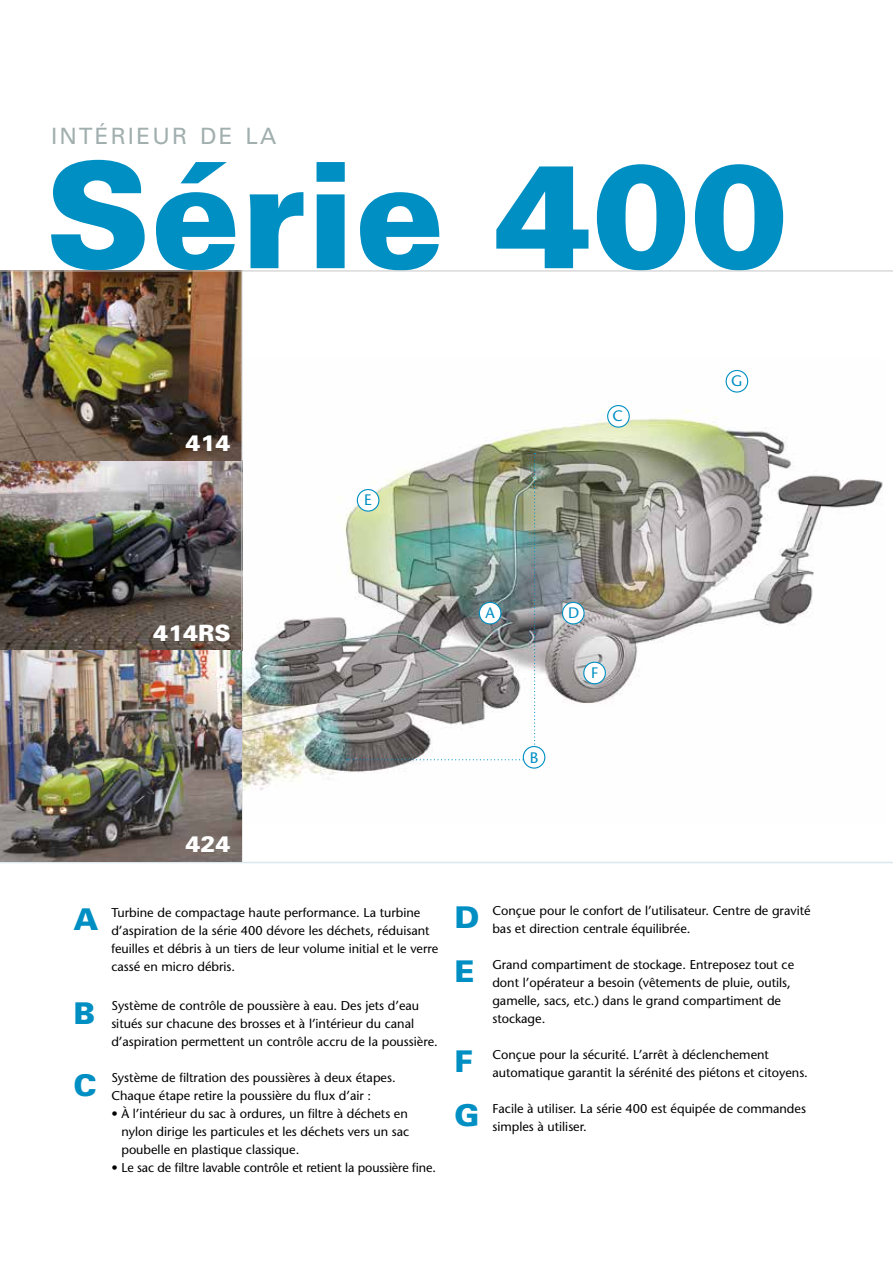
<style>
.page{position:relative;width:893px;height:1263px;background:#fff}
.page>*{position:absolute;margin:0;border:0;box-sizing:border-box;transform-origin:0 0}
.t1{font:900 147px "Univers";color:#008fc3}
.t2{font:900 30px "Univers LT Std";color:#008fc3}
.t3{font:900 30px "Univers";color:#008fc3}
.t4{font:22.5px "Univers LT Std";letter-spacing:.1em;color:#a1afae}
.t5{font:900 22.5px "Univers";color:#fff}
.t6{font:500 15.15px "Stone Sans Std";color:#008fc3}
.t7{font:500 12.75px/18px "Stone Sans Std";color:#000}
</style>
<div class="page">
<hr style="left:0;top:862px;width:893px;height:1px;background:#dae8ec">
<img style="left:242px;top:359px;width:641px;height:466px">
<div style="left:562px;top:602px;width:22px;height:22px;background:#fff;border-radius:50%"></div>
<div style="left:562px;top:602px;width:23px;height:22px;border:1px solid #008fc3;border-radius:50%"></div>
<div style="left:584px;top:662px;width:21px;height:22px;background:#fff;border-radius:50%"></div>
<div style="left:583px;top:662px;width:23px;height:22px;border:1px solid #008fc3;border-radius:50%"></div>
<div style="left:608px;top:406px;width:21px;height:21px;background:#fff;border-radius:50%"></div>
<div style="left:607px;top:405px;width:23px;height:23px;border:1px solid #008fc3;border-radius:50%"></div>
<div style="left:726px;top:370px;width:22px;height:22px;background:#fff;border-radius:50%"></div>
<div style="left:726px;top:370px;width:22px;height:23px;border:1px solid #008fc3;border-radius:50%"></div>
<img style="left:347px;top:453px;width:189px;height:307px">
<div style="left:523px;top:746px;width:22px;height:22px;background:#fff;border-radius:50%"></div>
<div style="left:523px;top:746px;width:22px;height:23px;border:1px solid #008fc3;border-radius:50%"></div>
<img style="left:0;top:272px;width:241px;height:379px">
<hr style="left:241px;top:271px;width:1px;height:591px;background:#c6c6c6">
<hr style="left:0;top:271px;width:893px;height:1px;background:#c6c6c6">
<img style="left:0;top:651px;width:241px;height:211px">
<h3 class="t4" style="left:51px;top:123px;width:227px">INTÉRIEUR DE LA</h3>
<h1 class="t1" style="left:45px;top:125px;width:745px">Série 400</h1>
<h3 class="t5" style="left:186px;top:429px;width:47px">414</h3>
<p class="t6" style="left:364px;top:491px;width:9px">E</p>
<p class="t6" style="left:613px;top:407px;width:12px">C</p>
<p class="t6" style="left:731px;top:372px;width:13px">G</p>
<h3 class="t5" style="left:153px;top:619px;width:79px">414RS</h3>
<p class="t6" style="left:485px;top:604px;width:11px">A</p>
<p class="t6" style="left:568px;top:604px;width:13px">D</p>
<p class="t6" style="left:591px;top:664px;width:9px">F</p>
<p class="t6" style="left:530px;top:748px;width:10px">B</p>
<h3 class="t5" style="left:186px;top:830px;width:47px">424</h3>
<h2 class="t3" style="left:74px;top:901px;width:26px">A</h2>
<p class="t7" style="left:111px;top:903px;width:329px">Turbine de compactage haute performance. La turbine d’aspiration de la série 400 dévore les déchets, réduisant feuilles et débris à un tiers de leur volume initial et le verre cassé en micro débris.</p>
<h2 class="t3" style="left:74px;top:994px;width:23px">B</h2>
<p class="t7" style="left:111px;top:997px;width:328px">Système de contrôle de poussière à eau. Des jets d’eau situés sur chacune des brosses et à l’intérieur du canal d’aspiration permettent un contrôle accru de la poussière.</p>
<h2 class="t3" style="left:74px;top:1066px;width:25px">C</h2>
<p class="t7" style="left:111px;top:1069px;width:286px">Système de filtration des poussières à deux étapes.<br>Chaque étape retire la poussière du flux d’air :</p>
<p class="t7" style="left:121px;top:1105px;width:289px;text-align:justify;text-indent:-10px">• À l’intérieur du sac à ordures, un filtre à déchets en nylon dirige les particules et les déchets vers un sac poubelle en plastique classique.</p>
<p class="t7" style="left:111px;top:1159px;width:326px">• Le sac de filtre lavable contrôle et retient la poussière fine.</p>
<h2 class="t2" style="left:455px;top:899px;width:26px">D</h2>
<p class="t7" style="left:492px;top:901px;width:320px">Conçue pour le confort de l’utilisateur. Centre de gravité bas et direction centrale équilibrée.</p>
<h2 class="t2" style="left:455px;top:953px;width:22px">E</h2>
<p class="t7" style="left:492px;top:955px;width:303px">Grand compartiment de stockage. Entreposez tout ce dont l’opérateur a besoin (vêtements de pluie, outils, gamelle, sacs, etc.) dans le grand compartiment de stockage.</p>
<h2 class="t2" style="left:455px;top:1043px;width:20px">F</h2>
<p class="t7" style="left:492px;top:1045px;width:317px">Conçue pour la sécurité. L’arrêt à déclenchement automatique garantit la sérénité des piétons et citoyens.</p>
<h2 class="t2" style="left:455px;top:1097px;width:26px">G</h2>
<p class="t7" style="left:492px;top:1099px;width:315px">Facile à utiliser. La série 400 est équipée de commandes simples à utiliser.</p>
</div>
